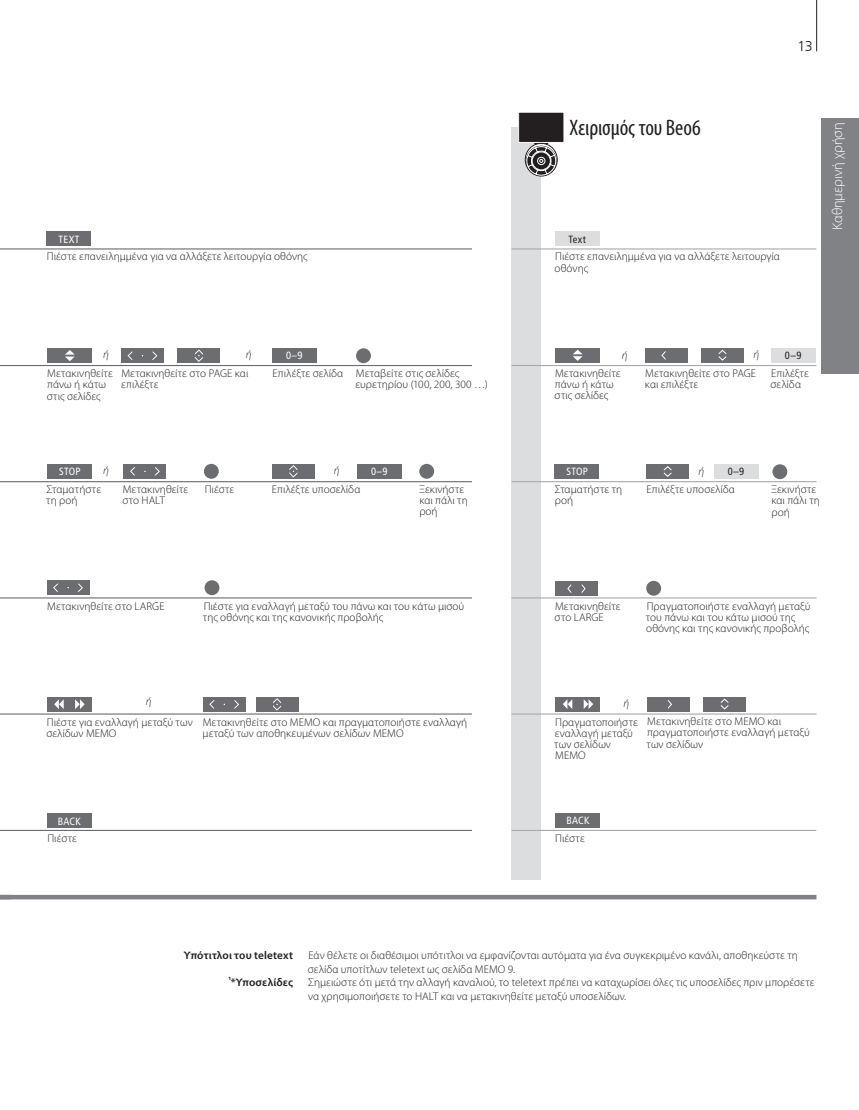
<style>
.page{position:relative;width:859px;height:1110px;background:#fff}
.page>*{position:absolute;margin:0;border:0;box-sizing:border-box;transform-origin:0 0}
.t1{font:condensed 22.5px "Myriad Pro";letter-spacing:-.005em;color:#231f20}
.t2{font:300 14.25px "Myriad Pro";color:#fff}
.t3{font:300 14.25px "Frutiger LT Com";color:#231f20}
.t4{font:300 11.25px/11.2px "Myriad Pro";letter-spacing:.005em;color:#231f20}
.t5{font:600 11.25px "Myriad Pro";letter-spacing:.01em;color:#231f20}
.t6{font:italic 300 11.25px "Myriad Pro";color:#231f20}
.t7{font:condensed 10.5px "Frutiger LT Com";letter-spacing:.015em;color:#fff}
.t8{font:condensed 10.5px "Frutiger LT Com";color:#231f20}
.t9{font:600 6.45px "Myriad Pro";color:#231f20}
</style>
<div class="page">
<hr style="left:0;top:895px;width:816px;height:4px;background:#808285">
<div style="left:511px;top:128px;width:30px;height:752px;background:#dcdddf"></div>
<div style="left:519px;top:112px;width:45px;height:30px;background:#231f20"></div>
<div style="left:518px;top:112px;width:46px;height:31px;border:1px solid #fff"></div>
<div style="left:525px;top:143px;width:32px;height:33px;border:1px solid #231f20;border-radius:50%"></div>
<div style="left:526px;top:146px;width:30px;height:30px;border:1px solid #231f20;border-radius:50%"></div>
<svg style="left:526px;top:141px;width:30px;height:34px"></svg>
<div style="left:821px;top:119px;width:38px;height:255px;background:#808285"></div>
<hr style="left:0;top:248px;width:472px;height:1px;background:#6c6d70">
<hr style="left:0;top:365px;width:472px;height:1px;background:#6c6d70">
<hr style="left:0;top:481px;width:472px;height:1px;background:#6c6d70">
<hr style="left:0;top:597px;width:472px;height:1px;background:#6c6d70">
<hr style="left:0;top:713px;width:472px;height:1px;background:#6c6d70">
<hr style="left:0;top:830px;width:472px;height:1px;background:#6c6d70">
<div style="left:555px;top:231px;width:45px;height:15px;background:#dcdddf"></div>
<div style="left:47px;top:231px;width:44px;height:15px;background:#6c6d70"></div>
<div style="left:771px;top:348px;width:44px;height:15px;background:#dcdddf"></div>
<div style="left:272px;top:348px;width:45px;height:15px;background:#6c6d70"></div>
<hr style="left:511px;top:713px;width:305px;height:1px;background:#a8a9ad">
<hr style="left:511px;top:481px;width:305px;height:1px;background:#a8a9ad">
<hr style="left:511px;top:248px;width:305px;height:1px;background:#a8a9ad">
<hr style="left:511px;top:830px;width:305px;height:1px;background:#a8a9ad">
<hr style="left:511px;top:365px;width:305px;height:1px;background:#a8a9ad">
<hr style="left:511px;top:597px;width:305px;height:1px;background:#a8a9ad">
<div style="left:47px;top:464px;width:45px;height:15px;background:#6c6d70"></div>
<div style="left:357px;top:464px;width:45px;height:15px;background:#6c6d70"></div>
<div style="left:47px;top:813px;width:44px;height:15px;background:#6c6d70"></div>
<div style="left:645px;top:348px;width:43px;height:15px;background:#6c6d70"></div>
<svg style="left:661px;top:351px;width:5px;height:9px"></svg>
<div style="left:646px;top:464px;width:43px;height:15px;background:#6c6d70"></div>
<svg style="left:663px;top:466px;width:9px;height:11px"></svg>
<div style="left:555px;top:464px;width:44px;height:15px;background:#6c6d70"></div>
<div style="left:555px;top:581px;width:43px;height:15px;background:#6c6d70"></div>
<svg style="left:567px;top:584px;width:5px;height:9px"></svg>
<svg style="left:581px;top:584px;width:5px;height:9px"></svg>
<div style="left:555px;top:813px;width:45px;height:15px;background:#6c6d70"></div>
<div style="left:47px;top:348px;width:45px;height:15px;background:#6c6d70"></div>
<svg style="left:65px;top:350px;width:10px;height:11px"></svg>
<div style="left:701px;top:348px;width:43px;height:15px;background:#6c6d70"></div>
<svg style="left:718px;top:349px;width:9px;height:12px"></svg>
<div style="left:121px;top:348px;width:43px;height:15px;background:#6c6d70"></div>
<svg style="left:152px;top:352px;width:5px;height:8px"></svg>
<svg style="left:128px;top:352px;width:5px;height:8px"></svg>
<div style="left:47px;top:580px;width:42px;height:15px;background:#6c6d70"></div>
<svg style="left:77px;top:584px;width:6px;height:8px"></svg>
<svg style="left:53px;top:584px;width:5px;height:8px"></svg>
<div style="left:178px;top:348px;width:42px;height:15px;background:#6c6d70"></div>
<svg style="left:195px;top:349px;width:8px;height:13px"></svg>
<div style="left:272px;top:464px;width:43px;height:15px;background:#6c6d70"></div>
<svg style="left:289px;top:465px;width:9px;height:12px"></svg>
<div style="left:356px;top:348px;width:15px;height:15px;background:#6c6d70;border-radius:50%"></div>
<div style="left:204px;top:464px;width:15px;height:15px;background:#6c6d70;border-radius:50%"></div>
<div style="left:205px;top:580px;width:14px;height:15px;background:#6c6d70;border-radius:50%"></div>
<div style="left:124px;top:464px;width:42px;height:15px;background:#6c6d70"></div>
<svg style="left:154px;top:467px;width:6px;height:8px"></svg>
<svg style="left:130px;top:467px;width:5px;height:8px"></svg>
<div style="left:47px;top:697px;width:44px;height:15px;background:#6c6d70"></div>
<svg style="left:54px;top:699px;width:10px;height:10px"></svg>
<svg style="left:75px;top:699px;width:10px;height:10px"></svg>
<div style="left:203px;top:697px;width:42px;height:15px;background:#6c6d70"></div>
<svg style="left:234px;top:700px;width:5px;height:8px"></svg>
<svg style="left:209px;top:700px;width:6px;height:8px"></svg>
<div style="left:256px;top:697px;width:42px;height:15px;background:#6c6d70"></div>
<svg style="left:273px;top:698px;width:8px;height:13px"></svg>
<div style="left:646px;top:581px;width:15px;height:15px;background:#6c6d70;border-radius:50%"></div>
<div style="left:555px;top:697px;width:45px;height:15px;background:#6c6d70"></div>
<svg style="left:563px;top:699px;width:9px;height:10px"></svg>
<svg style="left:584px;top:699px;width:9px;height:10px"></svg>
<div style="left:714px;top:464px;width:44px;height:15px;background:#dcdddf"></div>
<div style="left:772px;top:464px;width:15px;height:15px;background:#6c6d70;border-radius:50%"></div>
<div style="left:419px;top:464px;width:15px;height:15px;background:#6c6d70;border-radius:50%"></div>
<div style="left:648px;top:697px;width:42px;height:15px;background:#6c6d70"></div>
<svg style="left:667px;top:700px;width:5px;height:9px"></svg>
<div style="left:703px;top:697px;width:43px;height:15px;background:#6c6d70"></div>
<svg style="left:720px;top:698px;width:9px;height:12px"></svg>
<div style="left:555px;top:348px;width:45px;height:15px;background:#6c6d70"></div>
<svg style="left:573px;top:350px;width:10px;height:11px"></svg>
<hr style="left:816px;top:0;width:1px;height:51px;background:#231f20">
<p class="t3" style="left:798px;top:38px;width:16px">13</p>
<h1 class="t1" style="left:569px;top:114px;width:133px">Χειρισμός του Beo6</h1>
<p class="t7" style="left:58px;top:233px;width:23px">TEXT</p>
<p class="t8" style="left:569px;top:233px;width:19px">Text</p>
<p class="t4" style="left:47px;top:251px;width:262px">Πιέστε επανειλημμένα για να αλλάξετε λειτουργία οθόνης</p>
<p class="t4" style="left:554px;top:251px;width:227px">Πιέστε επανειλημμένα για να αλλάξετε λειτουργία οθόνης</p>
<p class="t2" style="left:829px;top:230px;width:109px;rotate:-90deg">Καθημερινή χρήση</p>
<p class="t6" style="left:103px;top:347px;width:7px">ή</p>
<p class="t6" style="left:622px;top:348px;width:7px">ή</p>
<p class="t6" style="left:754px;top:347px;width:7px">ή</p>
<p class="t6" style="left:246px;top:348px;width:7px">ή</p>
<p class="t7" style="left:286px;top:350px;width:18px">0–9</p>
<p class="t8" style="left:785px;top:349px;width:18px">0–9</p>
<p class="t4" style="left:47px;top:368px;width:68px">Μετακινηθείτε πάνω ή κάτω στις σελίδες</p>
<p class="t4" style="left:121px;top:368px;width:128px">Μετακινηθείτε στο PAGE και</p>
<p class="t4" style="left:273px;top:368px;width:72px">Επιλέξτε σελίδα</p>
<p class="t4" style="left:121px;top:379px;width:39px">επιλέξτε</p>
<p class="t4" style="left:355px;top:368px;width:134px">Μεταβείτε στις σελίδες ευρετηρίου (100, 200, 300 …)</p>
<p class="t4" style="left:554px;top:367px;width:68px">Μετακινηθείτε πάνω ή κάτω στις σελίδες</p>
<p class="t4" style="left:645px;top:367px;width:113px">Μετακινηθείτε στο PAGE και επιλέξτε</p>
<p class="t4" style="left:770px;top:367px;width:40px">Επιλέξτε σελίδα</p>
<p class="t6" style="left:103px;top:464px;width:7px">ή</p>
<p class="t6" style="left:334px;top:463px;width:7px">ή</p>
<p class="t7" style="left:59px;top:465px;width:23px">STOP</p>
<p class="t7" style="left:371px;top:465px;width:18px">0–9</p>
<p class="t7" style="left:566px;top:466px;width:23px">STOP</p>
<p class="t6" style="left:699px;top:464px;width:7px">ή</p>
<p class="t8" style="left:728px;top:466px;width:18px">0–9</p>
<p class="t4" style="left:46px;top:483px;width:56px">Σταματήστε τη ροή</p>
<p class="t4" style="left:122px;top:483px;width:68px">Μετακινηθείτε στο HALT</p>
<p class="t4" style="left:272px;top:483px;width:90px">Επιλέξτε υποσελίδα</p>
<p class="t4" style="left:419px;top:483px;width:50px">Ξεκινήστε και πάλι τη ροή</p>
<p class="t4" style="left:205px;top:483px;width:31px">Πιέστε</p>
<p class="t4" style="left:555px;top:483px;width:69px">Σταματήστε τη ροή</p>
<p class="t4" style="left:646px;top:483px;width:90px">Επιλέξτε υποσελίδα</p>
<p class="t4" style="left:771px;top:483px;width:50px">Ξεκινήστε και πάλι τη ροή</p>
<p class="t4" style="left:47px;top:600px;width:119px">Μετακινηθείτε στο LARGE</p>
<p class="t4" style="left:203px;top:600px;width:263px">Πιέστε για εναλλαγή μεταξύ του πάνω και του κάτω μισού της οθόνης και της κανονικής προβολής</p>
<p class="t4" style="left:555px;top:600px;width:68px">Μετακινηθείτε στο LARGE</p>
<p class="t4" style="left:646px;top:600px;width:166px">Πραγματοποιήστε εναλλαγή μεταξύ του πάνω και του κάτω μισού της οθόνης και της κανονικής προβολής</p>
<p class="t6" style="left:146px;top:695px;width:7px">ή</p>
<p class="t6" style="left:623px;top:696px;width:7px">ή</p>
<p class="t4" style="left:46px;top:716px;width:148px">Πιέστε για εναλλαγή μεταξύ των σελίδων ΜΕΜΟ</p>
<p class="t4" style="left:203px;top:716px;width:266px">Μετακινηθείτε στο MEMO και πραγματοποιήστε εναλλαγή μεταξύ των αποθηκευμένων σελίδων MEMO</p>
<p class="t4" style="left:646px;top:716px;width:165px">Μετακινηθείτε στο MEMO και πραγματοποιήστε εναλλαγή μεταξύ των σελίδων</p>
<p class="t4" style="left:554px;top:716px;width:85px">Πραγματοποιήστε εναλλαγή μεταξύ των σελίδων<br>MEMO</p>
<p class="t7" style="left:58px;top:815px;width:24px">BACK</p>
<p class="t7" style="left:566px;top:814px;width:24px">BACK</p>
<p class="t4" style="left:47px;top:832px;width:31px">Πιέστε</p>
<p class="t4" style="left:555px;top:832px;width:31px">Πιέστε</p>
<p class="t5" style="left:184px;top:948px;width:111px">Υπότιτλοι του teletext</p>
<p class="t9" style="left:229px;top:973px;width:4px">1</p>
<p class="t5" style="left:231px;top:975px;width:64px">*Υποσελίδες</p>
<p class="t4" style="left:308px;top:948px;width:508px;line-height:13.5px">Εάν θέλετε οι διαθέσιμοι υπότιτλοι να εμφανίζονται αυτόματα για ένα συγκεκριμένο κανάλι, αποθηκεύστε τη σελίδα υποτίτλων teletext ως σελίδα MEMO 9.<br>Σημειώστε ότι μετά την αλλαγή καναλιού, το teletext πρέπει να καταχωρίσει όλες τις υποσελίδες πριν μπορέσετε να χρησιμοποιήσετε το HALT και να μετακινηθείτε μεταξύ υποσελίδων.</p>
</div>
